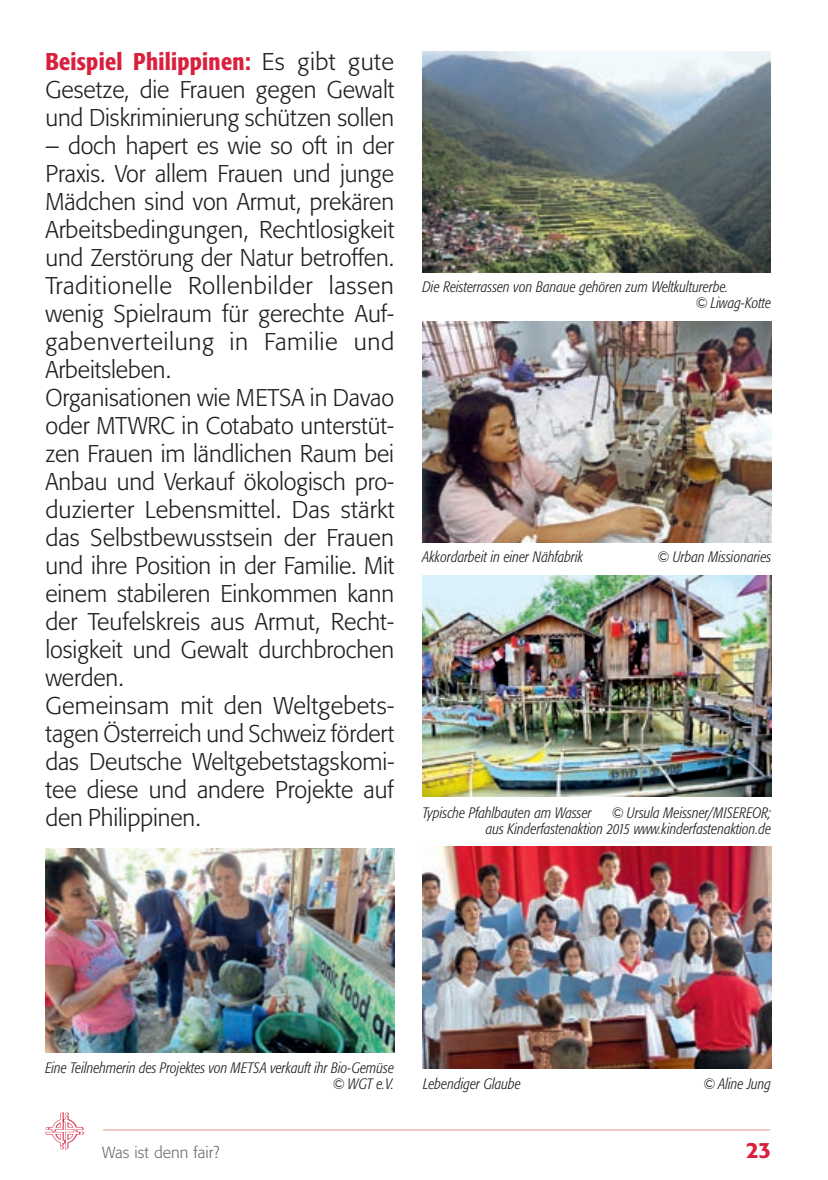
<style>
.page{position:relative;width:828px;height:1180px;background:#fff}
.page>*{position:absolute;margin:0;border:0;box-sizing:border-box;transform-origin:0 0}
.t1{font:300 24px/28px "Formata BQ";letter-spacing:-.005em;color:#231f20}
.t2{font:500 24px "Formata Condensed BQ";letter-spacing:.01em;color:#da1f3d}
.t3{font:500 22px "Formata BQ";color:#da1f3d}
.t4{font:300 16px "Formata BQ";color:#6c6d70}
.t5{font:italic 300 15px/16px "Formata Condensed BQ";color:#231f20;text-align:right}
.s1{font-family:"Formata BQ";font-weight:300;color:#231f20}
</style>
<div class="page">
<hr style="left:103px;top:1129px;width:667px;height:1px;background:#ea9488">
<img style="left:45px;top:1112px;width:38px;height:37px">
<img style="left:45px;top:848px;width:349px;height:204px">
<img style="left:422px;top:51px;width:349px;height:221px">
<img style="left:422px;top:575px;width:349px;height:221px">
<img style="left:422px;top:846px;width:349px;height:222px">
<img style="left:422px;top:321px;width:349px;height:221px">
<p class="t2" style="left:45px;top:47px;width:350px">Beispiel Philippinen: <span class="s1">Es gibt gute</span></p>
<p class="t1" style="left:45px;top:76px;width:350px">Gesetze, die Frauen gegen Gewalt und Diskriminierung schützen sollen</p>
<p class="t1" style="left:45px;top:132px;width:350px">– doch hapert es wie so oft in der<br>Praxis. Vor allem Frauen und junge<br>Mädchen sind von Armut, prekären<br>Arbeitsbedingungen, Rechtlosigkeit und Zerstörung der Natur betroffen.<br>Traditionelle Rollenbilder lassen wenig Spielraum für gerechte Auf&shy;gabenverteilung in Familie und<br>Arbeitsleben.<br>Organisationen wie METSA in Davao oder MTWRC in Cotabato unterstüt&shy;zen Frauen im ländlichen Raum bei<br>Anbau und Verkauf ökologisch pro&shy;duzierter Lebensmittel. Das stärkt das Selbstbewusstsein der Frauen und ihre Position in der Familie. Mit einem stabileren Einkommen kann der Teufelskreis aus Armut, Recht&shy;losigkeit und Gewalt durchbrochen werden.<br>Gemeinsam mit den Weltgebets&shy;tagen Österreich und Schweiz fördert das Deutsche Weltgebetstagskomi&shy;tee diese und andere Projekte auf den Philippinen.</p>
<p class="t5" style="left:695px;top:279px;width:78px;text-align:left;text-indent:-272px">Die Reisterrassen von Banaue gehören zum Weltkulturerbe.<br>© Liwag-Kotte</p>
<p class="t5" style="left:422px;top:549px;width:162px">Akkordarbeit in einer Nähfabrik</p>
<p class="t5" style="left:657px;top:549px;width:116px">© Urban Missionaries</p>
<p class="t5" style="left:422px;top:804px;width:171px">Typische Pfahlbauten am Wasser</p>
<p class="t5" style="left:486px;top:804px;width:287px">© Ursula Meissner/MISEREOR;<br>aus Kinderfastenaktion 2015 www.kinderfastenaktion.de</p>
<p class="t5" style="left:45px;top:1060px;width:350px">Eine Teilnehmerin des Projektes von METSA verkauft ihr Bio-Gemüse © WGT e.V.</p>
<p class="t5" style="left:423px;top:1076px;width:99px">Lebendiger Glaube</p>
<p class="t5" style="left:702px;top:1076px;width:70px">© Aline Jung</p>
<p class="t4" style="left:102px;top:1142px;width:119px">Was ist denn fair?</p>
<p class="t3" style="left:746px;top:1136px;width:27px">23</p>
</div>
